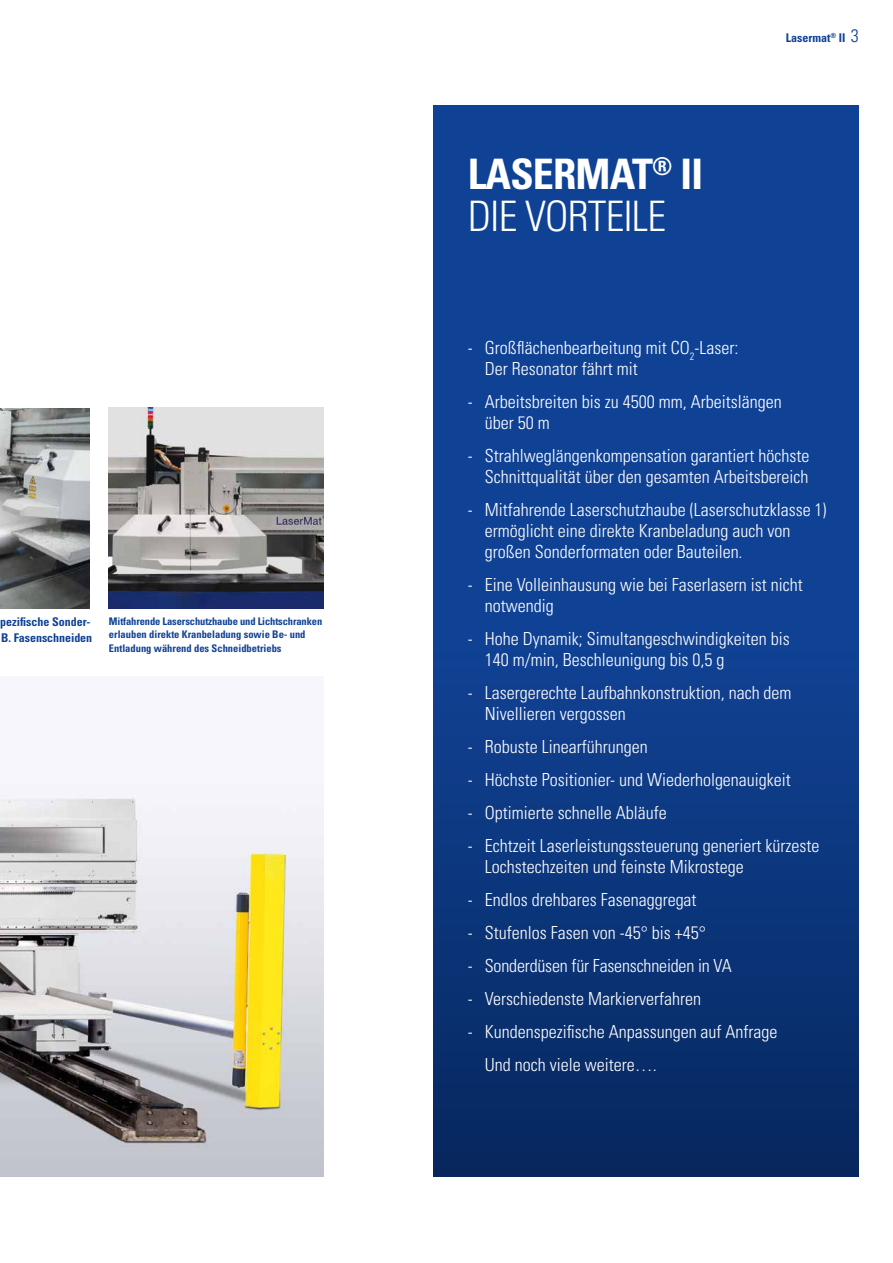
<style>
.page{position:relative;width:893px;height:1263px;background:#fff}
.page>*{position:absolute;margin:0;border:0;box-sizing:border-box;transform-origin:0 0}
.t1{font:300 condensed 42px/42px "Univers";letter-spacing:-.02em;color:#fff}
.t2{font:300 condensed 18px/21px "Univers";color:#fff}
.t3{font:700 condensed 12px/16.5px "Univers";color:#0f4295}
.t4{font:700 condensed 10.5px/13.5px "Univers";color:#0f4295}
.s1{font-weight:700}
.s2{font-weight:300;font-size:18px}
</style>
<div class="page">
<img style="left:0;top:784px;width:323px;height:392px">
<div style="left:434px;top:105px;width:425px;height:1071px;background:linear-gradient(to bottom,#1149a3,#092e6c)"></div>
<img style="left:109px;top:408px;width:214px;height:200px">
<img style="left:0;top:408px;width:90px;height:200px">
<p class="t3" style="left:0;top:613px;width:94px">pezifische Sonder-<br>B. Fasenschneiden</p>
<p class="t4" style="left:109px;top:614px;width:215px">Mitfahrende Laserschutzhaube und Lichtschranken erlauben direkte Kranbeladung sowie Be- und<br>Entladung während des Schneidbetriebs</p>
<h1 class="t1" style="left:468px;top:153px;width:237px"><span class="s1">LaserMat</span><sup>®</sup> <span class="s1">II<br></span>Die Vorteile</h1>
<p class="t3" style="left:786px;top:29px;width:75px">Lasermat<sup>®</sup> II <span class="s2">3</span></p>
<p class="t2" style="left:485px;top:337px;width:255px;text-indent:-17px">- Großflächenbearbeitung mit CO<sub>2</sub>-Laser:<br>Der Resonator fährt mit</p>
<p class="t2" style="left:485px;top:391px;width:298px;text-indent:-17px">- Arbeitsbreiten bis zu 4500 mm, Arbeitslängen über 50 m</p>
<p class="t2" style="left:468px;top:445px;width:343px;text-align:right">- Strahlweglängenkompensation garantiert höchste<br>Schnittqualität über den gesamten Arbeitsbereich</p>
<p class="t2" style="left:485px;top:499px;width:343px;text-indent:-17px">- M itfahrende Laserschutzhaube (Laserschutzklasse 1) ermöglicht eine direkte Kranbeladung auch von großen Sonderformaten oder Bauteilen.</p>
<p class="t2" style="left:485px;top:574px;width:320px;text-indent:-17px">- Eine Volleinhausung wie bei Faserlasern ist nicht notwendig</p>
<p class="t2" style="left:485px;top:628px;width:306px;text-indent:-17px">- Hohe Dynamik; Simultangeschwindigkeiten bis<br>140 m/min, Beschleunigung bis 0,5 g</p>
<p class="t2" style="left:468px;top:682px;width:325px">- Lasergerechte Laufbahnkonstruktion, nach dem<br>N ivellieren vergossen</p>
<p class="t2" style="left:468px;top:736px;width:181px">- Robuste Linearführungen</p>
<p class="t2" style="left:468px;top:769px;width:325px">- Höchste Positionier- und Wiederholgenauigkeit</p>
<p class="t2" style="left:468px;top:802px;width:200px">- Optimierte schnelle Abläufe</p>
<p class="t2" style="left:485px;top:835px;width:336px;text-indent:-17px">- Echtzeit Laserleistungssteuerung generiert kürzeste<br>Lochstechzeiten und feinste Mikrostege</p>
<p class="t2" style="left:468px;top:889px;width:230px">- Endlos drehbares Fasenaggregat</p>
<p class="t2" style="left:468px;top:922px;width:240px">- Stufenlos Fasen von -45° bis +45°</p>
<p class="t2" style="left:468px;top:955px;width:265px">- Sonderdüsen für Fasenschneiden in VA</p>
<p class="t2" style="left:468px;top:988px;width:235px">- Verschiedenste Markierverfahren</p>
<p class="t2" style="left:468px;top:1015px;width:311px;line-height:33px">- Kundenspezifische Anpassungen auf Anfrage<br>Und noch viele weitere….</p>
</div>
